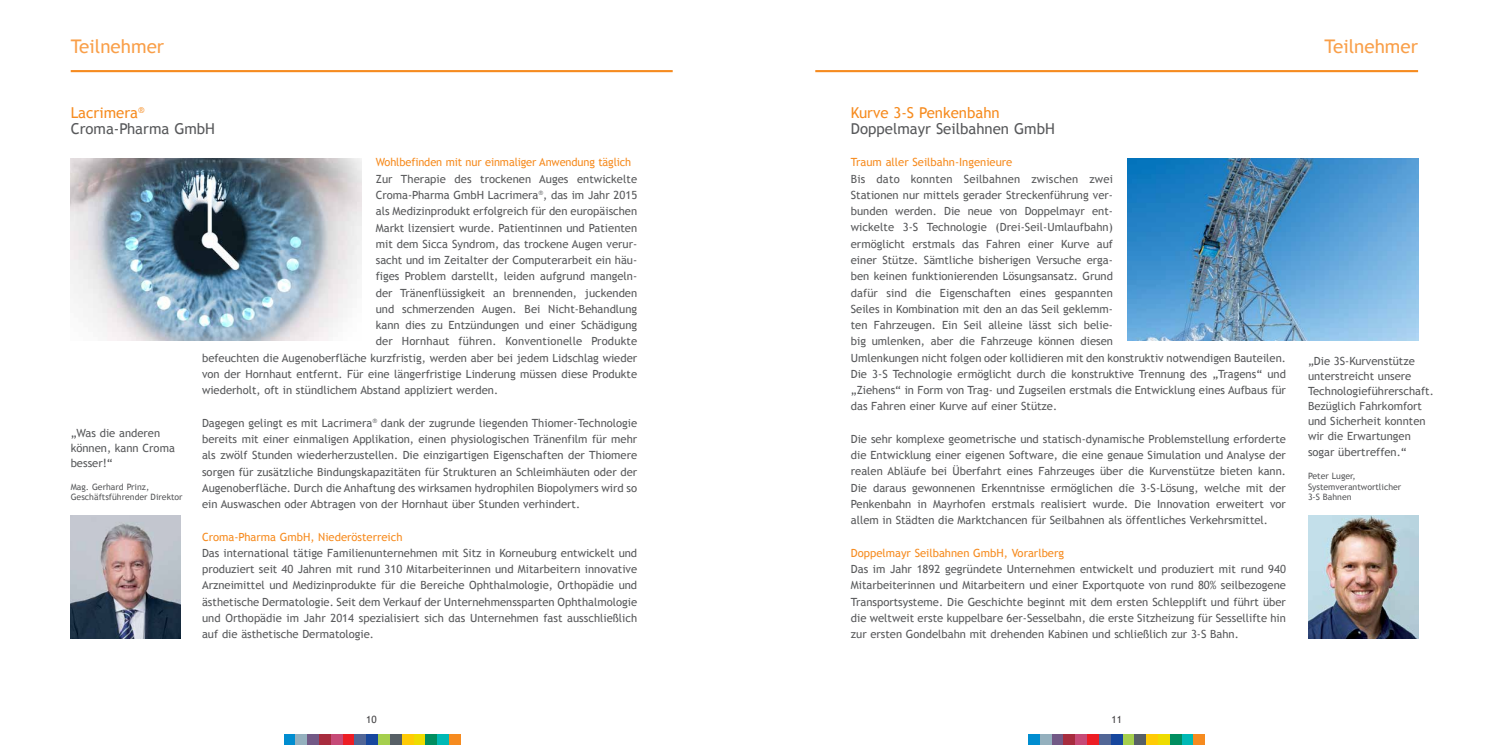
<style>
.page{position:relative;width:1489px;height:745px;background:#fff}
.page>*{position:absolute;margin:0;border:0;box-sizing:border-box;transform-origin:0 0}
.t1{font:18.75px "Trebuchet MS";color:#f99f49}
.t2{font:15px/16.2px "Trebuchet MS";color:#58595b}
.t3{font:15px "Trebuchet MS";color:#f68b1f}
.t4{font:11.25px/16.2px "Trebuchet MS";color:#58595b;text-align:justify}
.t5{font:11.25px "Trebuchet MS";color:#f68b1f}
.t6{font:10px "Trebuchet MS";color:#414042}
.t7{font:8.75px/10.5px "Trebuchet MS";color:#58595b}
.s1{color:#f68b1f}
</style>
<div class="page">
<div style="left:1028px;top:733px;width:11px;height:11px;background:#008dd0"></div>
<div style="left:1039px;top:733px;width:12px;height:11px;background:#94b0be"></div>
<div style="left:1051px;top:733px;width:12px;height:11px;background:#725986"></div>
<div style="left:1063px;top:733px;width:12px;height:11px;background:#a72c3e"></div>
<div style="left:1075px;top:733px;width:12px;height:11px;background:#c64a77"></div>
<div style="left:1087px;top:733px;width:11px;height:11px;background:#ed1d24"></div>
<div style="left:1098px;top:733px;width:12px;height:11px;background:#526696"></div>
<div style="left:1110px;top:733px;width:12px;height:11px;background:#17479e"></div>
<div style="left:1122px;top:733px;width:12px;height:11px;background:#a5cf4d"></div>
<div style="left:1134px;top:733px;width:12px;height:11px;background:#576066"></div>
<div style="left:1146px;top:733px;width:11px;height:11px;background:#ffcb05"></div>
<div style="left:1157px;top:733px;width:12px;height:11px;background:#eedc00"></div>
<div style="left:1169px;top:733px;width:12px;height:11px;background:#008e60"></div>
<div style="left:1181px;top:733px;width:12px;height:11px;background:#00b9b5"></div>
<div style="left:1193px;top:733px;width:12px;height:11px;background:#f68b1f"></div>
<div style="left:283px;top:733px;width:12px;height:11px;background:#008dd0"></div>
<div style="left:295px;top:733px;width:12px;height:11px;background:#94b0be"></div>
<div style="left:307px;top:733px;width:12px;height:11px;background:#725986"></div>
<div style="left:319px;top:733px;width:12px;height:11px;background:#a72c3e"></div>
<div style="left:331px;top:733px;width:12px;height:11px;background:#c64a77"></div>
<div style="left:343px;top:733px;width:11px;height:11px;background:#ed1d24"></div>
<div style="left:354px;top:733px;width:12px;height:11px;background:#526696"></div>
<div style="left:366px;top:733px;width:12px;height:11px;background:#17479e"></div>
<div style="left:378px;top:733px;width:12px;height:11px;background:#a5cf4d"></div>
<div style="left:390px;top:733px;width:12px;height:11px;background:#576066"></div>
<div style="left:402px;top:733px;width:11px;height:11px;background:#ffcb05"></div>
<div style="left:413px;top:733px;width:12px;height:11px;background:#eedc00"></div>
<div style="left:425px;top:733px;width:12px;height:11px;background:#008e60"></div>
<div style="left:437px;top:733px;width:12px;height:11px;background:#00b9b5"></div>
<div style="left:449px;top:733px;width:12px;height:11px;background:#f68b1f"></div>
<hr style="left:815px;top:70px;width:602px;height:2px;background:#f68b1f">
<hr style="left:71px;top:70px;width:601px;height:2px;background:#f68b1f">
<img style="left:1308px;top:515px;width:109px;height:123px">
<img style="left:71px;top:515px;width:110px;height:123px">
<img style="left:71px;top:159px;width:290px;height:181px">
<img style="left:1127px;top:159px;width:290px;height:181px">
<h1 class="t1" style="left:71px;top:35px;width:95px">Teilnehmer</h1>
<h2 class="t2" style="left:71px;top:104px;width:146px"><span class="s1">Lacrimera</span><sup>®<br></sup>Croma-Pharma GmbH</h2>
<p class="t4" style="left:71px;top:425px;width:106px;line-height:15px;text-align:left">„Was die anderen können, kann Croma besser!“</p>
<p class="t7" style="left:71px;top:481px;width:113px">Mag. Gerhard Prinz,<br>Geschäftsführender Direktor</p>
<p class="t5" style="left:376px;top:156px;width:257px">Wohlbefinden mit nur einmaliger Anwendung täglich</p>
<p class="t4" style="left:376px;top:171px;width:263px">Zur Therapie des trockenen Auges entwickelte</p>
<p class="t4" style="left:376px;top:187px;width:263px">Croma-Pharma GmbH Lacrimera<sup>®</sup>, das im Jahr 2015</p>
<p class="t4" style="left:376px;top:203px;width:263px">als Medizinprodukt erfolgreich für den europäischen</p>
<p class="t4" style="left:376px;top:219px;width:263px">Markt lizensiert wurde. Patientinnen und Patienten</p>
<p class="t4" style="left:376px;top:236px;width:263px">mit dem Sicca Syndrom, das trockene Augen verur-</p>
<p class="t4" style="left:376px;top:252px;width:263px">sacht und im Zeitalter der Computerarbeit ein häu-</p>
<p class="t4" style="left:376px;top:268px;width:263px">figes Problem darstellt, leiden aufgrund mangeln-</p>
<p class="t4" style="left:376px;top:284px;width:263px">der Tränenflüssigkeit an brennenden, juckenden</p>
<p class="t4" style="left:376px;top:300px;width:263px">und schmerzenden Augen. Bei Nicht-Behandlung</p>
<p class="t4" style="left:376px;top:317px;width:263px">kann dies zu Entzündungen und einer Schädigung</p>
<p class="t4" style="left:376px;top:333px;width:263px">der Hornhaut führen. Konventionelle Produkte</p>
<p class="t4" style="left:202px;top:349px;width:436px">befeuchten die Augenoberfläche kurzfristig, werden aber bei jedem Lidschlag wieder</p>
<p class="t4" style="left:202px;top:365px;width:436px">von der Hornhaut entfernt. Für eine längerfristige Linderung müssen diese Produkte</p>
<p class="t4" style="left:202px;top:382px;width:297px">wiederholt, oft in stündlichem Abstand appliziert werden.</p>
<p class="t4" style="left:202px;top:414px;width:436px">Dagegen gelingt es mit Lacrimera<sup>®</sup> dank der zugrunde liegenden Thiomer-Technologie bereits mit einer einmaligen Applikation, einen physiologischen Tränenfilm für mehr als zwölf Stunden wiederherzustellen. Die einzigartigen Eigenschaften der Thiomere sorgen für zusätzliche Bindungskapazitäten für Strukturen an Schleimhäuten oder der Augenoberfläche. Durch die Anhaftung des wirksamen hydrophilen Biopolymers wird so ein Auswaschen oder Abtragen von der Hornhaut über Stunden verhindert.</p>
<p class="t5" style="left:202px;top:529px;width:202px">Croma-Pharma GmbH, Niederösterreich</p>
<p class="t4" style="left:202px;top:544px;width:436px">Das international tätige Familienunternehmen mit Sitz in Korneuburg entwickelt und produziert seit 40 Jahren mit rund 310 Mitarbeiterinnen und Mitarbeitern innovative Arzneimittel und Medizinprodukte für die Bereiche Ophthalmologie, Orthopädie und ästhetische Dermatologie. Seit dem Verkauf der Unternehmenssparten Ophthalmologie und Orthopädie im Jahr 2014 spezialisiert sich das Unternehmen fast ausschließlich auf die ästhetische Dermatologie.</p>
<h2 class="t3" style="left:850px;top:103px;width:150px">Kurve 3-S Penkenbahn</h2>
<h2 class="t2" style="left:850px;top:120px;width:205px">Doppelmayr Seilbahnen GmbH</h2>
<p class="t5" style="left:850px;top:156px;width:163px">Traum aller Seilbahn-Ingenieure</p>
<p class="t4" style="left:850px;top:171px;width:436px;text-align:left">Bis dato konnten Seilbahnen zwischen zwei<br>Stationen nur mittels gerader Streckenführung ver-<br>bunden werden. Die neue von Doppelmayr ent-<br>wickelte 3-S Technologie (Drei-Seil-Umlaufbahn)<br>ermöglicht erstmals das Fahren einer Kurve auf<br>einer Stütze. Sämtliche bisherigen Versuche erga-<br>ben keinen funktionierenden Lösungsansatz. Grund<br>dafür sind die Eigenschaften eines gespannten<br>Seiles in Kombination mit den an das Seil geklemm-<br>ten Fahrzeugen. Ein Seil alleine lässt sich belie-<br>big umlenken, aber die Fahrzeuge können diesen<br>Umlenkungen nicht folgen oder kollidieren mit den konstruktiv notwendigen Bauteilen.<br>Die 3-S Technologie ermöglicht durch die konstruktive Trennung des „Tragens“ und „Ziehens“ in Form von Trag- und Zugseilen erstmals die Entwicklung eines Aufbaus für das Fahren einer Kurve auf einer Stütze.</p>
<p class="t4" style="left:850px;top:430px;width:436px">Die sehr komplexe geometrische und statisch-dynamische Problemstellung erforderte die Entwicklung einer eigenen Software, die eine genaue Simulation und Analyse der realen Abläufe bei Überfahrt eines Fahrzeuges über die Kurvenstütze bieten kann.<br>Die daraus gewonnenen Erkenntnisse ermöglichen die 3-S-Lösung, welche mit der Penkenbahn in Mayrhofen erstmals realisiert wurde. Die Innovation erweitert vor allem in Städten die Marktchancen für Seilbahnen als öffentliches Verkehrsmittel.</p>
<p class="t5" style="left:850px;top:546px;width:215px">Doppelmayr Seilbahnen GmbH, Vorarlberg</p>
<p class="t4" style="left:850px;top:560px;width:436px">Das im Jahr 1892 gegründete Unternehmen entwickelt und produziert mit rund 940<br>Mitarbeiterinnen und Mitarbeitern und einer Exportquote von rund 80% seilbezogene Transportsysteme. Die Geschichte beginnt mit dem ersten Schlepplift und führt über die weltweit erste kuppelbare 6er-Sesselbahn, die erste Sitzheizung für Sessellifte hin zur ersten Gondelbahn mit drehenden Kabinen und schließlich zur 3-S Bahn.</p>
<h1 class="t1" style="left:1324px;top:35px;width:95px">Teilnehmer</h1>
<p class="t4" style="left:1307px;top:353px;width:127px;line-height:15px;text-align:left">„Die 3S-Kurvenstütze unterstreicht unsere<br>Technologieführerschaft.<br>Bezüglich Fahrkomfort und Sicherheit konnten wir die Erwartungen</p>
<p class="t4" style="left:1307px;top:444px;width:100px">sogar übertreffen.“</p>
<p class="t7" style="left:1307px;top:470px;width:95px">Peter Luger,<br>Systemverantwortlicher<br>3-S Bahnen</p>
<p class="t6" style="left:366px;top:713px;width:12px">10</p>
<p class="t6" style="left:1111px;top:713px;width:12px">11</p>
</div>
